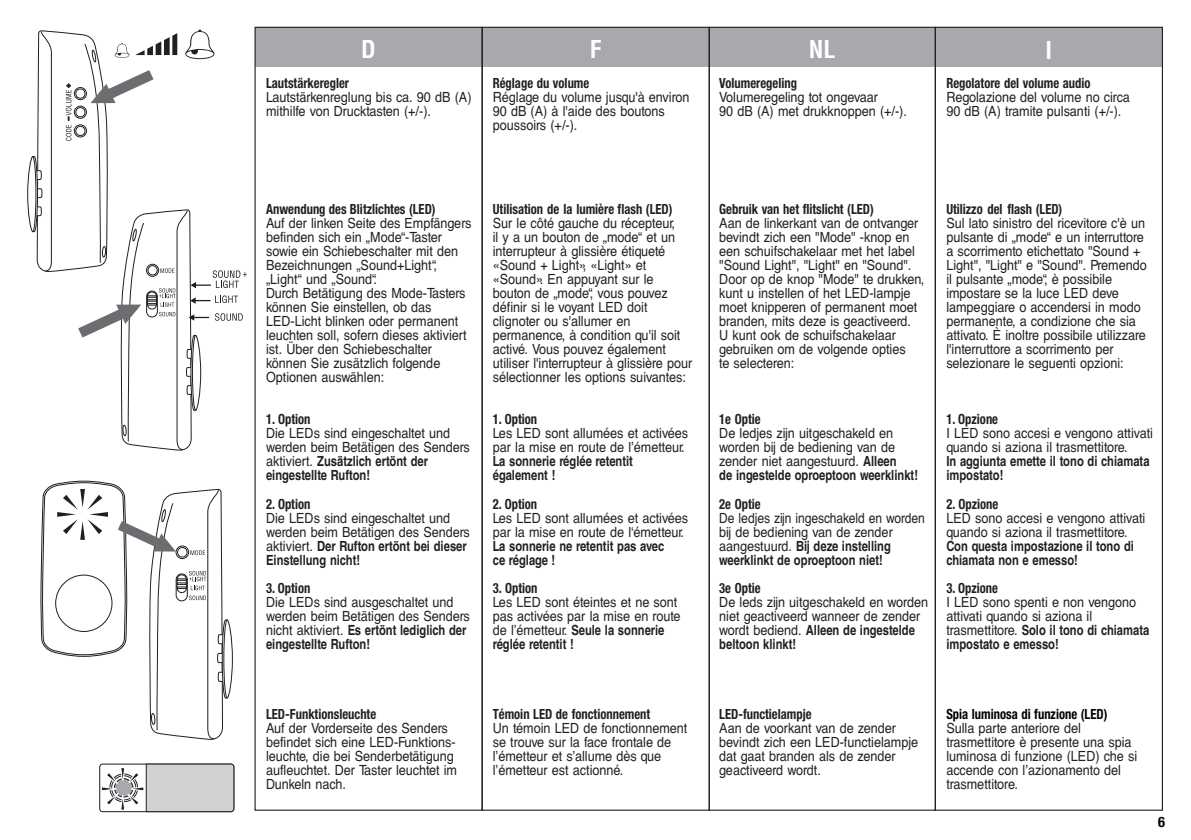
<style>
.page{position:relative;width:1191px;height:840px;background:#fff}
.page>*{position:absolute;margin:0;border:0;box-sizing:border-box;transform-origin:0 0}
.t1{font:700 condensed 24px "Helvetica";color:#fff}
.t2{font:700 condensed 14.4px "Helvetica Neue";color:#000}
.t3{font:14px/14px "Helvetica LTCE";color:#231f20;scale:.9 1}
.t4{font:700 condensed 14px "Helvetica Neue";color:#231f20;scale:.9 1}
.t5{font:700 14px/14px "Helvetica LTCE";color:#231f20;scale:.8 1}
.t6{font:14px/14px "Helvetica LTCE";color:#231f20;scale:.86 1}
.t7{font:700 condensed 14px "Helvetica Neue";color:#000;scale:.9 1}
.s1{font-weight:700}
</style>
<div class="page">
<div style="left:255px;top:27px;width:907px;height:39px;background:#a8a9ad"></div>
<div style="left:934px;top:27px;width:229px;height:783px;border:1px solid #231f20"></div>
<svg style="left:100px;top:763px;width:135px;height:49px"></svg>
<div style="left:116px;top:780px;width:15px;height:14px;background:#a8a9ad;border-radius:50%"></div>
<svg style="left:41px;top:480px;width:192px;height:260px"></svg>
<svg style="left:27px;top:30px;width:220px;height:421px"></svg>
<h1 class="t1" style="left:361px;top:35px;width:16px">D</h1>
<h1 class="t1" style="left:590px;top:35px;width:13px">F</h1>
<h1 class="t1" style="left:809px;top:35px;width:28px">NL</h1>
<h1 class="t1" style="left:1045px;top:35px;width:8px">I</h1>
<p class="t4" style="left:266px;top:74px;width:94px">Lautstärkeregler</p>
<p class="t3" style="left:266px;top:90px;width:230px">Lautstärkenreglung bis ca. 90 dB (A) mithilfe von Drucktasten (+/-).</p>
<p class="t4" style="left:493px;top:74px;width:109px">Réglage du volume</p>
<p class="t3" style="left:493px;top:90px;width:220px">Réglage du volume jusqu'à environ<br>90 dB (A) à l'aide des boutons poussoirs (+/-).</p>
<p class="t4" style="left:719px;top:74px;width:88px">Volumeregeling</p>
<p class="t3" style="left:719px;top:90px;width:210px">Volumeregeling tot ongevaar<br>90 dB (A) met drukknoppen (+/-).</p>
<p class="t4" style="left:946px;top:74px;width:162px">Regolatore del volume audio</p>
<p class="t3" style="left:946px;top:90px;width:205px">Regolazione del volume no circa<br>90 dB (A) tramite pulsanti (+/-).</p>
<p class="t4" style="left:266px;top:200px;width:190px">Anwendung des Blitzlichtes (LED)</p>
<p class="t3" style="left:266px;top:216px;width:229px">Auf der linken Seite des Empfängers befinden sich ein „Mode“-Taster sowie ein Schiebeschalter mit den<br>Bezeichnungen „Sound+Light“, „Light“ und „Sound“.<br>Durch Betätigung des Mode-Tasters können Sie einstellen, ob das<br>LED-Licht blinken oder permanent leuchten soll, sofern dieses aktiviert ist. Über den Schiebeschalter können Sie zusätzlich folgende<br>Optionen auswählen:</p>
<p class="t4" style="left:266px;top:410px;width:51px">1. Option</p>
<p class="t3" style="left:266px;top:426px;width:228px">Die LEDs sind eingeschaltet und werden beim Betätigen des Senders aktiviert. <span class="s1">Zusätzlich ertönt der eingestellte Rufton!</span></p>
<p class="t4" style="left:266px;top:494px;width:51px">2. Option</p>
<p class="t3" style="left:266px;top:510px;width:228px">Die LEDs sind eingeschaltet und werden beim Betätigen des Senders aktiviert. <span class="s1">Der Rufton ertönt bei dieser<br>Einstellung nicht!</span></p>
<p class="t4" style="left:266px;top:578px;width:51px">3. Option</p>
<p class="t3" style="left:266px;top:594px;width:228px">Die LEDs sind ausgeschaltet und werden beim Betätigen des Senders nicht aktiviert. <span class="s1">Es ertönt lediglich der eingestellte Rufton!</span></p>
<p class="t4" style="left:493px;top:200px;width:201px">Utilisation de la lumière flash (LED)</p>
<p class="t3" style="left:493px;top:216px;width:223px">Sur le côté gauche du récepteur,<br>il y a un bouton de „mode“ et un interrupteur à glissière étiqueté «Sound + Light», «Light» et «Sound». En appuyant sur le bouton de „mode“, vous pouvez définir si le voyant LED doit clignoter ou s'allumer en permanence, à condition qu'il soit activé. Vous pouvez également utiliser l'interrupteur à glissière pour sélectionner les options suivantes:</p>
<p class="t4" style="left:493px;top:410px;width:51px">1. Option</p>
<p class="t3" style="left:493px;top:426px;width:219px">Les LED sont allumées et activées par la mise en route de l’émetteur.</p>
<p class="t5" style="left:493px;top:454px;width:177px">La sonnerie réglée retentit également !</p>
<p class="t4" style="left:493px;top:494px;width:51px">2. Option</p>
<p class="t3" style="left:493px;top:510px;width:219px">Les LED sont allumées et activées par la mise en route de l‘émetteur.</p>
<p class="t5" style="left:493px;top:538px;width:216px">La sonnerie ne retentit pas avec ce réglage !</p>
<p class="t4" style="left:493px;top:578px;width:51px">3. Option</p>
<p class="t3" style="left:493px;top:594px;width:210px">Les LED sont éteintes et ne sont pas activées par la mise en route de l’émetteur. <span class="s1">Seule la sonnerie réglée retentit !</span></p>
<p class="t4" style="left:266px;top:704px;width:124px">LED-Funktionsleuchte</p>
<p class="t3" style="left:266px;top:720px;width:214px">Auf der Vorderseite des Senders befindet sich eine LED-Funktions&shy;leuchte, die bei Senderbetätigung aufleuchtet. Der Taster leuchtet im<br>Dunkeln nach.</p>
<p class="t4" style="left:493px;top:704px;width:176px">Témoin LED de fonctionnement</p>
<p class="t3" style="left:493px;top:720px;width:218px">Un témoin LED de fonctionnement se trouve sur la face frontale de l’émetteur et s’allume dès que l’émetteur est actionné.</p>
<p class="t4" style="left:719px;top:200px;width:173px">Gebruik van het flitslicht (LED)</p>
<p class="t3" style="left:719px;top:216px;width:229px">Aan de linkerkant van de ontvanger bevindt zich een "Mode" -knop en een schuifschakelaar met het label "Sound Light", "Light" en "Sound".<br>Door op de knop "Mode" te drukken, kunt u instellen of het LED-lampje moet knipperen of permanent moet branden, mits deze is geactiveerd.<br>U kunt ook de schuifschakelaar gebruiken om de volgende opties<br>te selecteren:</p>
<p class="t4" style="left:719px;top:410px;width:47px">1e Optie</p>
<p class="t3" style="left:719px;top:426px;width:222px">De ledjes zijn uitgeschakeld en worden bij de bediening van de zender niet aangestuurd. <span class="s1">Alleen<br>de ingestelde oproeptoon weerklinkt!</span></p>
<p class="t4" style="left:719px;top:494px;width:47px">2e Optie</p>
<p class="t6" style="left:719px;top:510px;width:240px">De ledjes zijn ingeschakeld en worden bij de bediening van de zender aangestuurd. <span class="s1">Bij deze instelling weerklinkt de oproeptoon niet!</span></p>
<p class="t4" style="left:719px;top:578px;width:47px">3e Optie</p>
<p class="t3" style="left:719px;top:594px;width:233px">De leds zijn uitgeschakeld en worden niet geactiveerd wanneer de zender wordt bediend. <span class="s1">Alleen de ingestelde beltoon klinkt!</span></p>
<p class="t4" style="left:946px;top:200px;width:130px">Utilizzo del flash (LED)</p>
<p class="t3" style="left:946px;top:216px;width:224px">Sul lato sinistro del ricevitore c'è un pulsante di „mode“ e un interruttore a scorrimento etichettato "Sound + Light", "Light" e "Sound". Premendo il pulsante „mode“, è possibile impostare se la luce LED deve lampeggiare o accendersi in modo permanente, a condizione che sia attivato. È inoltre possibile utilizzare l'interruttore a scorrimento per selezionare le seguenti opzioni:</p>
<p class="t4" style="left:946px;top:410px;width:59px">1. Opzione</p>
<p class="t3" style="left:946px;top:426px;width:231px">I LED sono accesi e vengono attivati quando si aziona il trasmettitore.</p>
<p class="t5" style="left:946px;top:454px;width:255px">In aggiunta emette il tono di chiamata impostato!</p>
<p class="t4" style="left:946px;top:494px;width:59px">2. Opzione</p>
<p class="t3" style="left:946px;top:510px;width:222px">LED sono accesi e vengono attivati quando si aziona il trasmettitore.</p>
<p class="t5" style="left:946px;top:538px;width:236px">Con questa impostazione il tono di chiamata non e emesso!</p>
<p class="t4" style="left:946px;top:578px;width:59px">3. Opzione</p>
<p class="t3" style="left:946px;top:594px;width:227px">I LED sono spenti e non vengono attivati quando si aziona il trasmettitore. <span class="s1">Solo il tono di chiamata impostato e emesso!</span></p>
<p class="t4" style="left:719px;top:704px;width:104px">LED-functielampje</p>
<p class="t3" style="left:719px;top:720px;width:222px">Aan de voorkant van de zender bevindt zich een LED-functielampje dat gaat branden als de zender geactiveerd wordt.</p>
<p class="t7" style="left:946px;top:704px;width:180px">Spia luminosa di funzione (LED)</p>
<p class="t3" style="left:946px;top:720px;width:213px">Sulla parte anteriore del trasmettitore è presente una spia luminosa di funzione (LED) che si accende con l’azionamento del trasmettitore.</p>
<p class="t2" style="left:1158px;top:812px;width:8px">6</p>
</div>
